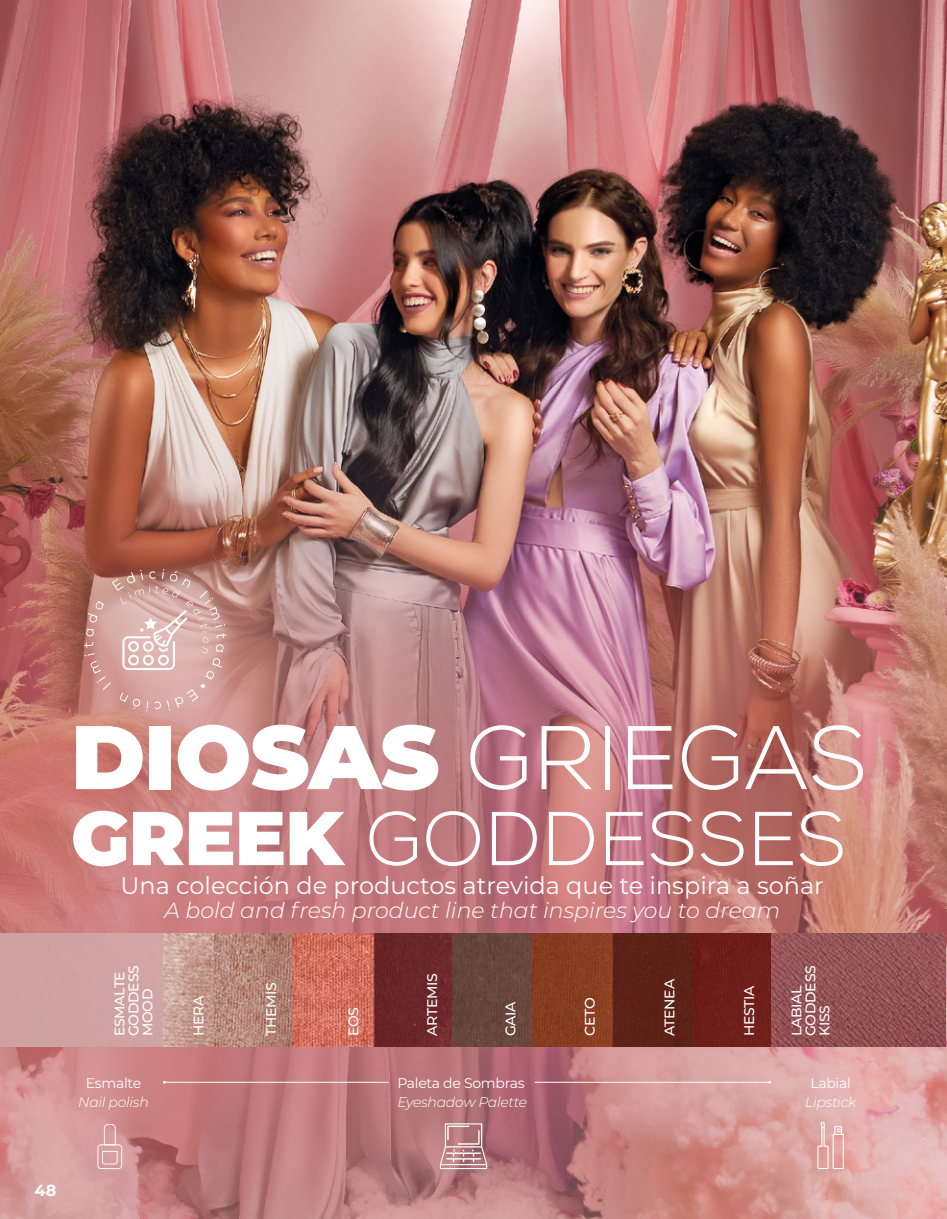
<style>
.page{position:relative;width:947px;height:1219px;background:#fff}
.page>*{position:absolute;margin:0;border:0;box-sizing:border-box;transform-origin:0 0}
.t1{font:300 90px "Nexa";color:#fff}
.t2{font:300 76px "Nexa";letter-spacing:.005em;color:#fff}
.t3{font:24px "Montserrat";color:#fff}
.t4{font:italic 300 22px "Montserrat";color:#fff}
.t5{font:700 16px "Montserrat";color:#fff}
.t6{font:500 14px/14px "Montserrat";letter-spacing:-.02em;color:#fff}
.t7{font:italic 300 14px "Montserrat";letter-spacing:-.02em;color:#fff}
.t8{font:14px "Montserrat";letter-spacing:-.02em;color:#fff}
.s1{font-family:"Montserrat";font-weight:900}
</style>
<div class="page">
<img style="left:0;top:0;width:947px;height:1219px">
<img style="left:0;top:933px;width:945px;height:113px">
<svg style="left:817px;top:1122px;width:27px;height:47px"></svg>
<hr style="left:164px;top:1082px;width:225px;height:1px;background:#fff">
<hr style="left:535px;top:1082px;width:234px;height:1px;background:#fff">
<svg style="left:440px;top:1123px;width:47px;height:46px;background:#c19396"></svg>
<svg style="left:97px;top:1124px;width:25px;height:45px"></svg>
<svg style="left:84px;top:569px;width:142px;height:142px;background:#d2a49f"></svg>
<h1 class="t1" style="left:71px;top:705px;width:798px"><span class="s1">DIOSAS</span> GRIEGAS</h1>
<h2 class="t2" style="left:71px;top:794px;width:777px"><span class="s1">GREEK</span> GODDESSES</h2>
<h3 class="t3" style="left:121px;top:869px;width:705px">Una colección de productos atrevida que te inspira a soñar</h3>
<h3 class="t4" style="left:164px;top:895px;width:617px">A bold and fresh product line that inspires you to dream</h3>
<p class="t6" style="left:112px;top:1036px;width:72px;rotate:-90deg">ESMALTE<br>GODDESS<br>MOOD</p>
<p class="t8" style="left:86px;top:1073px;width:57px">Esmalte</p>
<p class="t7" style="left:78px;top:1093px;width:72px">Nail polish</p>
<p class="t6" style="left:191px;top:1036px;width:42px;rotate:-90deg">HERA</p>
<p class="t6" style="left:264px;top:1036px;width:55px;rotate:-90deg">THEMIS</p>
<p class="t6" style="left:346px;top:1036px;width:31px;rotate:-90deg">EOS</p>
<p class="t6" style="left:424px;top:1036px;width:64px;rotate:-90deg">ARTEMIS</p>
<p class="t6" style="left:503px;top:1036px;width:36px;rotate:-90deg">GAIA</p>
<p class="t6" style="left:582px;top:1036px;width:40px;rotate:-90deg">CETO</p>
<p class="t8" style="left:397px;top:1073px;width:129px">Paleta de Sombras</p>
<p class="t7" style="left:397px;top:1093px;width:131px">Eyeshadow Palette</p>
<p class="t6" style="left:662px;top:1036px;width:58px;rotate:-90deg">ATENEA</p>
<p class="t6" style="left:741px;top:1036px;width:52px;rotate:-90deg">HESTIA</p>
<p class="t6" style="left:789px;top:1036px;width:72px;rotate:-90deg">LABIAL<br>GODDESS<br>KISS</p>
<p class="t8" style="left:810px;top:1073px;width:42px">Labial</p>
<p class="t7" style="left:805px;top:1093px;width:52px">Lipstick</p>
<p class="t5" style="left:34px;top:1178px;width:24px">48</p>
</div>
